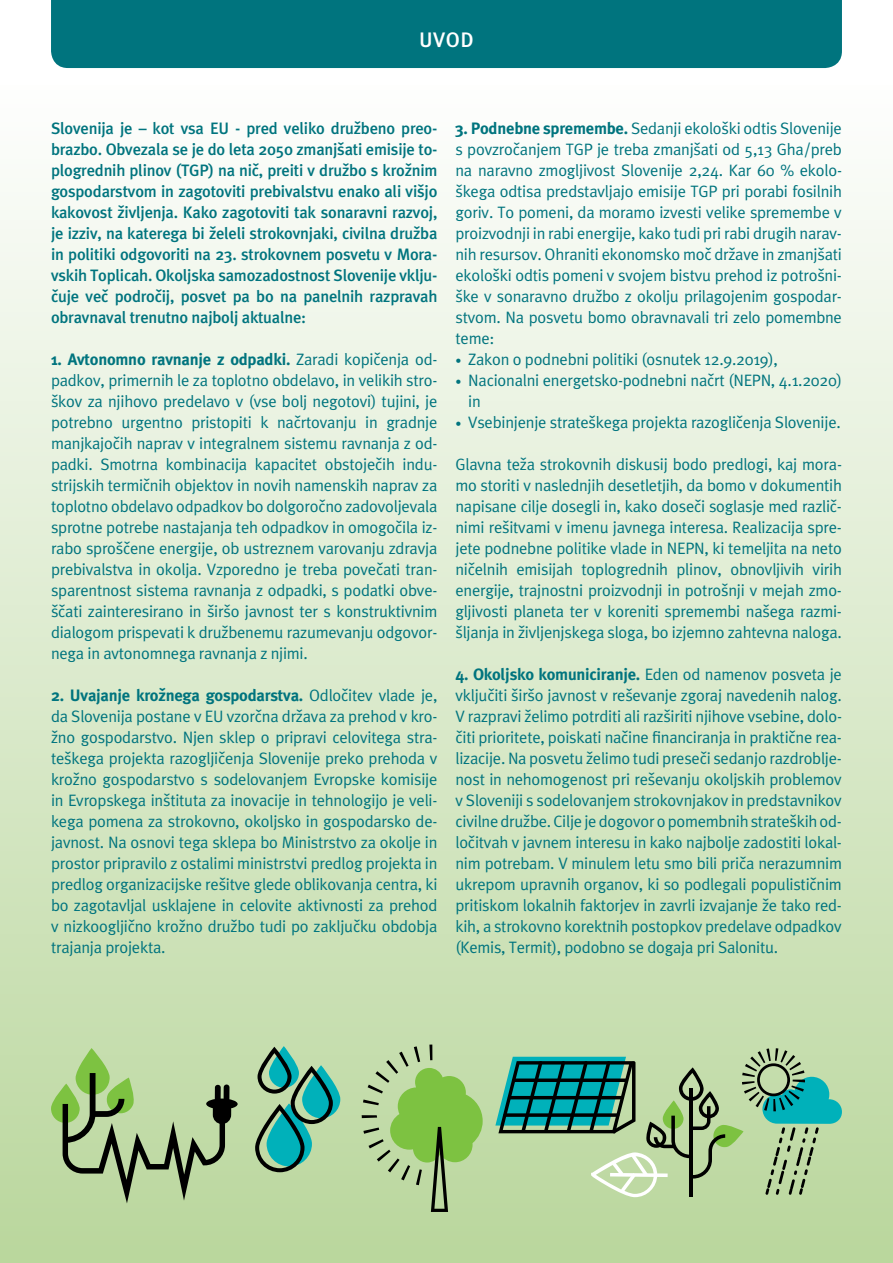
<style>
.page{position:relative;width:893px;height:1263px;background:#fff}
.page>*{position:absolute;margin:0;border:0;box-sizing:border-box;transform-origin:0 0}
.t1{font:21px "Meta Plus Medium Caps";color:#fff}
.t2{font:16.5px/21px "Meta Plus Normal";letter-spacing:-.015em;color:#00747e;text-align:justify}
.t3{font:500 16.5px/21px "Meta Plus";letter-spacing:-.015em;color:#00747e;text-align:justify}
.t4{font:700 16.5px "Meta Plus";letter-spacing:-.015em;color:#00747e}
.s1{font-family:"Meta Plus Normal";font-weight:400}
.s2{font-family:"Meta Plus";font-weight:700}
.s3{font-size:12px}
</style>
<div class="page">
<div style="left:0;top:85px;width:893px;height:1178px;background:linear-gradient(to bottom,#fefefd,#bad79d)"></div>
<div style="left:51px;top:0;width:791px;height:68px;background:#00747e"></div>
<svg style="left:51px;top:1048px;width:187px;height:155px;background:#a1ba88"></svg>
<svg style="left:302px;top:1065px;width:38px;height:53px"></svg>
<svg style="left:255px;top:1047px;width:78px;height:125px;background:#60a891"></svg>
<svg style="left:361px;top:1044px;width:122px;height:168px;background:#a2c77f"></svg>
<svg style="left:495px;top:1048px;width:347px;height:149px;background:#8bb894"></svg>
<p class="t1" style="left:419px;top:27px;width:56px">UVOD</p>
<p class="t3" style="left:51px;top:118px;width:388px">Slovenija je – kot vsa EU - pred veliko družbeno preo&shy;brazbo. Obvezala se je do leta 2050 zmanjšati emisije to&shy;plogrednih plinov (TGP) na nič, preiti v družbo s krožnim gospodarstvom in zagotoviti prebivalstvu enako ali višjo kakovost življenja. Kako zagotoviti tak sonaravni razvoj, je izziv, na katerega bi želeli strokovnjaki, civilna družba in politiki odgovoriti na 23. strokovnem posvetu v Mora&shy;vskih Toplicah. Okoljska samozadostnost Slovenije vklju&shy;čuje več področij, posvet pa bo na panelnih razpravah obravnaval trenutno najbolj aktualne:</p>
<p class="t4" style="left:51px;top:349px;width:388px">1. Avtonomno ravnanje z odpadki. <span class="s1">Zaradi kopičenja od-</span></p>
<p class="t2" style="left:51px;top:370px;width:388px">padkov, primernih le za toplotno obdelavo, in velikih stro&shy;škov za njihovo predelavo v (vse bolj negotovi) tujini, je potrebno urgentno pristopiti k načrtovanju in gradnje manjkajočih naprav v integralnem sistemu ravnanja z od&shy;padki. Smotrna kombinacija kapacitet obstoječih indu&shy;strijskih termičnih objektov in novih namenskih naprav za toplotno obdelavo odpadkov bo dolgoročno zadovoljevala sprotne potrebe nastajanja teh odpadkov in omogočila iz&shy;rabo sproščene energije, ob ustreznem varovanju zdravja prebivalstva in okolja. Vzporedno je treba povečati tran&shy;sparentnost sistema ravnanja z odpadki, s podatki obve&shy;ščati zainteresirano in širšo javnost ter s konstruktivnim dialogom prispevati k družbenemu razumevanju odgovor&shy;nega in avtonomnega ravnanja z njimi.</p>
<p class="t4" style="left:51px;top:685px;width:388px">2. Uvajanje krožnega gospodarstva. <span class="s1">Odločitev vlade je,</span></p>
<p class="t2" style="left:51px;top:706px;width:388px">da Slovenija postane v EU vzorčna država za prehod v kro&shy;žno gospodarstvo. Njen sklep o pripravi celovitega stra&shy;teškega projekta razogljičenja Slovenije preko prehoda v krožno gospodarstvo s sodelovanjem Evropske komisije in Evropskega inštituta za inovacije in tehnologijo je veli&shy;kega pomena za strokovno, okoljsko in gospodarsko de&shy;javnost. Na osnovi tega sklepa bo Ministrstvo za okolje in prostor pripravilo z ostalimi ministrstvi predlog projekta in predlog organizacijske rešitve glede oblikovanja centra, ki bo zagotavljal usklajene in celovite aktivnosti za prehod v nizkoogljično krožno družbo tudi po zaključku obdobja trajanja projekta.</p>
<p class="t2" style="left:455px;top:118px;width:388px"><span class="s2">3. Podnebne spremembe.</span> Sedanji ekološki odtis Slovenije s povzročanjem TGP je treba zmanjšati od 5,13 Gha/preb na naravno zmogljivost Slovenije 2,24. Kar 60 % ekolo&shy;škega odtisa predstavljajo emisije TGP pri porabi fosilnih goriv. To pomeni, da moramo izvesti velike spremembe v proizvodnji in rabi energije, kako tudi pri rabi drugih narav&shy;nih resursov. Ohraniti ekonomsko moč države in zmanjšati ekološki odtis pomeni v svojem bistvu prehod iz potrošni&shy;ške v sonaravno družbo z okolju prilagojenim gospodar&shy;stvom. Na posvetu bomo obravnavali tri zelo pomembne teme:</p>
<p class="t2" style="left:455px;top:349px;width:324px"><span class="s3">•</span> Zakon o podnebni politiki (osnutek 12.9.2019),</p>
<p class="t2" style="left:468px;top:370px;width:375px;text-indent:-13px"><span class="s3">•</span> Nacionalni energetsko-podnebni načrt (NEPN, 4.1.2020) in</p>
<p class="t2" style="left:455px;top:412px;width:387px"><span class="s3">•</span> Vsebinjenje strateškega projekta razogličenja Slovenije.</p>
<p class="t2" style="left:455px;top:454px;width:388px">Glavna teža strokovnih diskusij bodo predlogi, kaj mora&shy;mo storiti v naslednjih desetletjih, da bomo v dokumentih napisane cilje dosegli in, kako doseči soglasje med različ&shy;nimi rešitvami v imenu javnega interesa. Realizacija spre&shy;jete podnebne politike vlade in NEPN, ki temeljita na neto ničelnih emisijah toplogrednih plinov, obnovljivih virih energije, trajnostni proizvodnji in potrošnji v mejah zmo&shy;gljivosti planeta ter v koreniti spremembi našega razmi&shy;šljanja in življenjskega sloga, bo izjemno zahtevna naloga.</p>
<p class="t4" style="left:455px;top:664px;width:388px">4. Okoljsko komuniciranje. <span class="s1">Eden od namenov posveta je</span></p>
<p class="t2" style="left:455px;top:685px;width:388px">vključiti širšo javnost v reševanje zgoraj navedenih nalog.<br>V razpravi želimo potrditi ali razširiti njihove vsebine, dolo&shy;čiti prioritete, poiskati načine financiranja in praktične rea&shy;lizacije. Na posvetu želimo tudi preseči sedanjo razdroblje&shy;nost in nehomogenost pri reševanju okoljskih problemov v Sloveniji s sodelovanjem strokovnjakov in predstavnikov civilne družbe. Cilje je dogovor o pomembnih strateških od&shy;ločitvah v javnem interesu in kako najbolje zadostiti lokal&shy;nim potrebam. V minulem letu smo bili priča nerazumnim ukrepom upravnih organov, ki so podlegali populističnim pritiskom lokalnih faktorjev in zavrli izvajanje že tako red&shy;kih, a strokovno korektnih postopkov predelave odpadkov (Kemis, Termit), podobno se dogaja pri Salonitu.</p>
</div>
